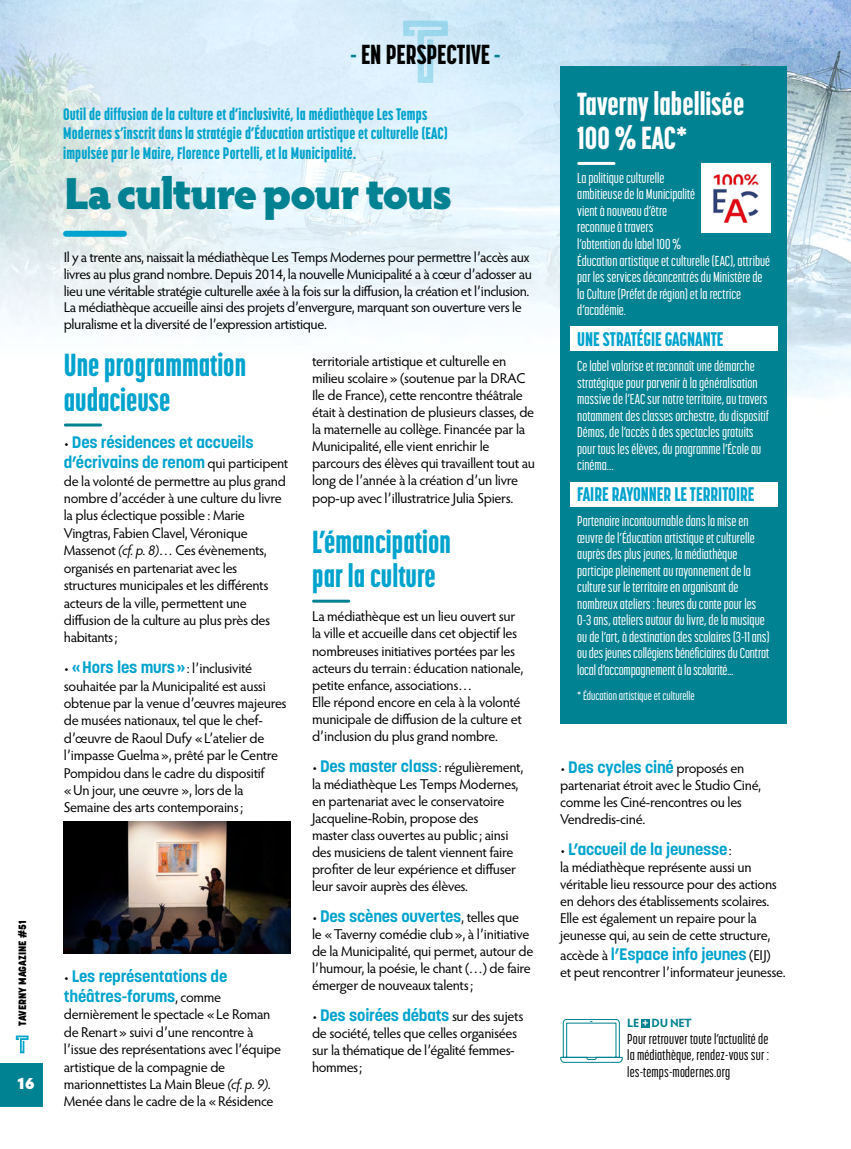
<style>
.page{position:relative;width:851px;height:1149px;background:#fff}
.page>*{position:absolute;margin:0;border:0;box-sizing:border-box;transform-origin:0 0}
.t1{font:900 45px "Hypatia Sans Pro";letter-spacing:-.04em;color:#008292}
.t2{font:800 31.5px/34.8px "Korolev Compressed";color:#00a3cd}
.t3{font:800 31.5px/34.5px "Korolev Compressed";color:#fff}
.t4{font:800 27.15px "Korolev Compressed";color:#000}
.t5{font:800 19.5px "Korolev Compressed";color:#00a3cd}
.t6{font:700 16.5px/20.1px "Korolev";letter-spacing:-.01em;color:#00a3cd}
.t7{font:800 16.5px/19.5px "Korolev Compressed";letter-spacing:.01em;color:#00a3cd}
.t8{font:900 16.5px "Hypatia Sans Pro";color:#fff}
.t9{font:14.25px/17.1px "Hypatia Sans Pro";letter-spacing:-.025em;color:#000}
.t10{font:500 14.25px/16.5px "Korolev Compressed";color:#fff}
.t11{font:500 14.25px/16.5px "Korolev Compressed";letter-spacing:.01em;color:#000;text-align:justify}
.t12{font:500 12px "Korolev Compressed";color:#fff}
.t13{font:700 12px "Hypatia Sans Pro";letter-spacing:-.025em;color:#008292}
.t14{font:800 10.5px "Korolev";color:#000}
.s1{color:#008292}
.s2{font-family:"Hypatia Sans Pro";font-weight:400;font-size:14.25px;color:#000}
.s3{font-style:italic}
.s4{font-family:"Korolev";font-weight:700;font-size:16.5px;color:#00a3cd}
.s5{color:#f5f3ef}
</style>
<div class="page">
<img style="left:0;top:0;width:850px;height:398px">
<div style="left:560px;top:66px;width:227px;height:658px;background:#008292"></div>
<hr style="left:65px;top:423px;width:36px;height:3px;background:#008292">
<hr style="left:313px;top:599px;width:36px;height:3px;background:#008292">
<div style="left:66px;top:231px;width:58px;height:6px;background:#00a3cd"></div>
<div style="left:641px;top:1018px;width:8px;height:9px;background:#008292"></div>
<svg style="left:560px;top:1019px;width:63px;height:43px"></svg>
<img style="left:701px;top:163px;width:69px;height:70px">
<img style="left:63px;top:821px;width:227px;height:132px">
<div style="left:570px;top:326px;width:207px;height:24px;background:#fff"></div>
<div style="left:570px;top:482px;width:207px;height:24px;background:#fff"></div>
<hr style="left:578px;top:162px;width:36px;height:3px;background:#fff">
<div style="left:0;top:1062px;width:43px;height:44px;background:#008292"></div>
<svg style="left:16px;top:1035px;width:13px;height:17px"></svg>
<svg style="left:403px;top:21px;width:45px;height:62px;background:#c0e5f5"></svg>
<p class="t14" style="left:16px;top:1025px;width:107px;rotate:-90deg">TAVERNY MAGAZINE #51</p>
<p class="t8" style="left:16px;top:1070px;width:20px">16</p>
<h3 class="t4" style="left:350px;top:38px;width:151px"><span class="s1">-</span> EN PERSPECTIVE <span class="s1">-</span></h3>
<p class="t7" style="left:63px;top:104px;width:386px">Outil de diffusion de la culture et d’inclusivité, la médiathèque Les Temps<br>Modernes s’inscrit dans la stratégie d’Éducation artistique et culturelle (EAC) impulsée par le Maire, Florence Portelli, et la Municipalité.</p>
<h1 class="t1" style="left:64px;top:160px;width:390px">La culture pour tous</h1>
<p class="t9" style="left:64px;top:248px;width:469px">Il y a trente ans, naissait la médiathèque Les Temps Modernes pour permettre l’accès aux livres au plus grand nombre. Depuis 2014, la nouvelle Municipalité a à cœur d’adosser au lieu une véritable stratégie culturelle axée à la fois sur la diffusion, la création et l’inclusion.<br>La médiathèque accueille ainsi des projets d’envergure, marquant son ouverture vers le pluralisme et la diversité de l’expression artistique.</p>
<h2 class="t2" style="left:64px;top:346px;width:184px">Une programmation audacieuse</h2>
<p class="t6" style="left:64px;top:432px;width:226px"><span class="s2">•</span> Des résidences et accueils d’écrivains de renom <span class="s2">qui participent</span></p>
<p class="t9" style="left:64px;top:471px;width:223px">de la volonté de permettre au plus grand nombre d’accéder à une culture du livre la plus éclectique possible : Marie Vingtras, Fabien Clavel, Véronique Massenot <span class="s3">(cf. p. 8)</span>… Ces évènements, organisés en partenariat avec les structures municipales et les différents acteurs de la ville, permettent une diffusion de la culture au plus près des habitants;</p>
<p class="t9" style="left:64px;top:659px;width:224px">• <span class="s4">«Hors les murs»</span>: l’inclusivité souhaitée par la Municipalité est aussi obtenue par la venue d’œuvres majeures de musées nationaux, tel que le chef&shy;d’œuvre de Raoul Dufy «L’atelier de l’impasse Guelma», prêté par le Centre Pompidou dans le cadre du dispositif «Un jour, une œuvre », lors de la Semaine des arts contemporains;</p>
<p class="t6" style="left:64px;top:965px;width:165px"><span class="s2">•</span> Les représentations de théâtres-forums<span class="s2">, comme</span></p>
<p class="t9" style="left:64px;top:1005px;width:219px">dernièrement le spectacle «Le Roman de Renart» suivi d’une rencontre à l’issue des représentations avec l’équipe artistique de la compagnie de marionnettistes La Main Bleue <span class="s3">(cf. p. 9)</span>.<br>Menée dans le cadre de la «Résidence</p>
<p class="t9" style="left:312px;top:351px;width:224px">territoriale artistique et culturelle en milieu scolaire» (soutenue par la DRAC Ile de France), cette rencontre théâtrale était à destination de plusieurs classes, de la maternelle au collège. Financée par la Municipalité, elle vient enrichir le parcours des élèves qui travaillent tout au long de l’année à la création d’un livre pop-up avec l’illustratrice Julia Spiers.</p>
<h2 class="t2" style="left:312px;top:523px;width:140px">L’émancipation par la culture</h2>
<p class="t9" style="left:312px;top:607px;width:213px">La médiathèque est un lieu ouvert sur la ville et accueille dans cet objectif les nombreuses initiatives portées par les acteurs du terrain: éducation nationale, petite enfance, associations…<br>Elle répond encore en cela à la volonté municipale de diffusion de la culture et d’inclusion du plus grand nombre.</p>
<p class="t9" style="left:312px;top:757px;width:213px">• <span class="s4">Des master class</span>: régulièrement, la médiathèque Les Temps Modernes, en partenariat avec le conservatoire Jacqueline-Robin, propose des<br>master class ouvertes au public; ainsi des musiciens de talent viennent faire profiter de leur expérience et diffuser leur savoir auprès des élèves.</p>
<p class="t6" style="left:312px;top:905px;width:209px"><span class="s2">•</span> Des scènes ouvertes<span class="s2">, telles que</span></p>
<p class="t9" style="left:312px;top:924px;width:223px">le «Taverny comédie club», à l’initiative de la Municipalité, qui permet, autour de l’humour, la poésie, le chant (…) de faire émerger de nouveaux talents;</p>
<p class="t6" style="left:312px;top:1004px;width:213px"><span class="s2">•</span> Des soirées débats <span class="s2">sur des sujets</span></p>
<p class="t9" style="left:312px;top:1023px;width:207px">de société, telles que celles organisées sur la thématique de l’égalité femmes&shy;hommes;</p>
<h2 class="t3" style="left:577px;top:86px;width:169px">Taverny labellisée<br>100 % EAC*</h2>
<p class="t10" style="left:577px;top:170px;width:194px">La politique culturelle<br>ambitieuse de la Municipalité<br>vient à nouveau d’être<br>reconnue à travers<br>l’obtention du label 100%<br>Éducation artistique et culturelle (EAC), attribué par les services déconcentrés du Ministère de la Culture (Préfet de région) et la rectrice d’académie.</p>
<h3 class="t5" style="left:577px;top:328px;width:148px">UNE STRATÉGIE GAGNANTE</h3>
<p class="t10" style="left:577px;top:358px;width:193px">Ce label valorise et reconnaît une démarche stratégique pour parvenir à la généralisation massive de l’EAC sur notre territoire, au travers notamment des classes orchestre, du dispositif Démos, de l’accès à des spectacles gratuits pour tous les élèves, du programme l’École au cinéma...</p>
<h3 class="t5" style="left:577px;top:483px;width:179px">FAIRE RAYONNER LE TERRITOIRE</h3>
<p class="t10" style="left:577px;top:513px;width:194px">Partenaire incontournable dans la mise en œuvre de l’Éducation artistique et culturelle auprès des plus jeunes, la médiathèque participe pleinement au rayonnement de la culture sur le territoire en organisant de nombreux ateliers : heures du conte pour les 0-3 ans, ateliers autour du livre, de la musique ou de l’art, à destination des scolaires (3-11 ans) ou des jeunes collégiens bénéficiaires du Contrat local d’accompagnement à la scolarité…</p>
<p class="t12" style="left:577px;top:689px;width:119px">* Éducation artistique et culturelle</p>
<p class="t6" style="left:560px;top:756px;width:186px"><span class="s2">•</span> Des cycles ciné <span class="s2">proposés en</span></p>
<p class="t9" style="left:560px;top:775px;width:202px">partenariat étroit avec le Studio Ciné, comme les Ciné-rencontres ou les<br>Vendredis-ciné.</p>
<p class="t6" style="left:560px;top:838px;width:173px"><span class="s2">•</span> L’accueil de la jeunesse<span class="s2">:</span></p>
<p class="t9" style="left:560px;top:857px;width:218px">la médiathèque représente aussi un véritable lieu ressource pour des actions en dehors des établissements scolaires.<br>Elle est également un repaire pour la jeunesse qui, au sein de cette structure,</p>
<p class="t6" style="left:560px;top:943px;width:212px"><span class="s2">accède à</span> l’Espace info jeunes <span class="s2">(EIJ)</span></p>
<p class="t9" style="left:560px;top:962px;width:227px">et peut rencontrer l’informateur jeunesse.</p>
<p class="t13" style="left:627px;top:1014px;width:66px">LE <span class="s5">+</span> DU NET</p>
<p class="t11" style="left:627px;top:1030px;width:143px">Pour retrouver toute l’actualité de la médiathèque, rendez-vous sur : les-temps-modernes.org</p>
</div>
